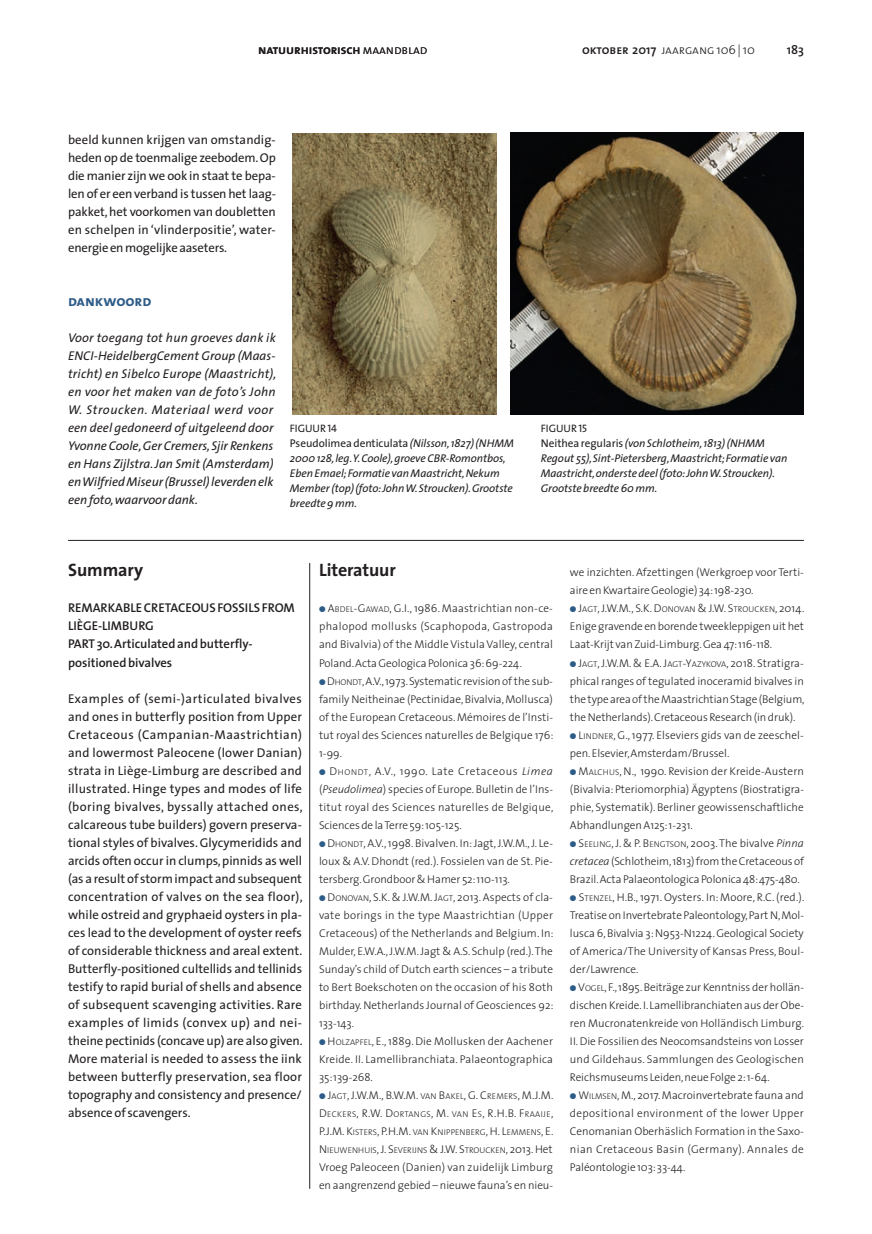
<style>
.page{position:relative;width:872px;height:1234px;background:#fff}
.page>*{position:absolute;margin:0;border:0;box-sizing:border-box;transform-origin:0 0}
.t1{font:700 18px "The Sans";letter-spacing:-.005em;color:#231f20}
.t2{font:15px "The Sans Bold Caps";letter-spacing:-.005em;color:#2e5c88}
.t3{font:12.75px/18px "The Sans";letter-spacing:.005em;color:#231f20}
.t4{font:italic 12.75px/18px "The Sans";letter-spacing:.005em;color:#231f20}
.t5{font:600 12.75px/18px "The Sans";letter-spacing:-.005em;color:#231f20}
.t6{font:12.75px "The Sans Semi Bold Caps";letter-spacing:-.005em;color:#231f20}
.t7{font:12.75px "The Sans Light Caps";letter-spacing:-.005em;color:#231f20}
.t8{font:300 11.25px/18px "The Sans";letter-spacing:-.005em;color:#231f20;text-align:justify}
.t9{font:italic 11.25px/15px "The Sans";letter-spacing:-.005em;color:#231f20}
.t10{font:300 11.25px "The Sans";color:#231f20}
.t11{font:10.8px "The Sans Caps";letter-spacing:-.005em;color:#231f20}
.t12{font:300 8.4px/18px "The Sans";letter-spacing:.01em;color:#231f20;text-align:justify}
.s1{font-family:"The Sans Light Caps"}
.s2{font-family:"The Sans Semi Bold Caps"}
.s3{font-family:"The Sans";font-weight:600}
.s4{font-family:"The Sans";font-weight:300}
.s5{font-style:normal}
.s6{color:#2e5c88}
.s7{font-style:inherit}
.s8{font-size:8.4px}
.s9{font-style:italic}
.s10{font-size:11.25px}
</style>
<div class="page">
<img style="left:292px;top:133px;width:204px;height:281px">
<img style="left:510px;top:132px;width:294px;height:282px">
<hr style="left:68px;top:540px;width:736px;height:1px;background:#231f20">
<hr style="left:309px;top:563px;width:1px;height:625px;background:#231f20">
<p class="t6" style="left:258px;top:39px;width:171px">natuurhistorisch<span class="s1">maandblad</span></p>
<p class="t7" style="left:582px;top:39px;width:174px"><span class="s2">oktober</span> <span class="s3">2017</span> jaargang <span class="s4">106 | 10</span></p>
<p class="t5" style="left:786px;top:40px;width:19px">183</p>
<p class="t3" style="left:68px;top:130px;width:209px">beeld kunnen krijgen van omstandig&shy;heden op de toenmalige zeebodem. Op die manier zijn we ook in staat te bepa&shy;len of er een verband is tussen het laag&shy;pakket, het voorkomen van doubletten en schelpen in ‘vlinderpositie’, water-- energie en mogelijke aaseters.</p>
<h2 class="t2" style="left:68px;top:288px;width:85px">dankwoord</h2>
<p class="t4" style="left:68px;top:328px;width:210px">Voor toegang tot hun groeves dank ik ENCI-HeidelbergCement Group (Maas&shy;tricht) en Sibelco Europe (Maastricht), en voor het maken van de foto’s John W. Stroucken. Materiaal werd voor een deel gedoneerd of uitgeleend door Yvonne Coole, Ger Cremers, Sjir Renkens en Hans Zijlstra. Jan Smit (Amsterdam) en Wilfried Miseur (Brussel) leverden elk een foto, waarvoor dank.</p>
<p class="t11" style="left:290px;top:419px;width:49px">FIGUUR 14</p>
<p class="t9" style="left:290px;top:435px;width:225px"><span class="s5">Pseudolimea denticulata</span> (Nilsson, 1827) (NHMM 2000 128, leg. Y. Coole), groeve CBR-Romontbos, Eben Emael; Formatie van Maastricht, Nekum Member (top) (foto: John W. Stroucken). Grootste breedte 9 mm.</p>
<p class="t11" style="left:541px;top:419px;width:48px">FIGUUR 15</p>
<p class="t9" style="left:541px;top:435px;width:248px"><span class="s5">Neithea regularis</span> (von Schlotheim, 1813) (NHMM Regout 55), Sint-Pietersberg, Maastricht; Formatie van Maastricht, onderste deel (foto: John W. Stroucken).<br>Grootste breedte 60 mm.</p>
<h1 class="t1" style="left:68px;top:555px;width:76px">Summary</h1>
<p class="t5" style="left:68px;top:598px;width:228px">REMARKABLE CRETACEOUS FOSSILS FROM<br>LIÈGE-LIMBURG<br>PART 30. Articulated and butterfly&shy;positioned bivalves</p>
<p class="t3" style="left:68px;top:688px;width:236px">Examples of (semi-)articulated bivalves and ones in butterfly position from Upper Cretaceous (Campanian-Maastrichtian) and lowermost Paleocene (lower Danian) strata in Liège-Limburg are described and illustrated. Hinge types and modes of life (boring bivalves, byssally attached ones, calcareous tube builders) govern preserva&shy;tional styles of bivalves. Glycymeridids and arcids often occur in clumps, pinnids as well (as a result of storm impact and subsequent concentration of valves on the sea floor), while ostreid and gryphaeid oysters in pla&shy;ces lead to the development of oyster reefs of considerable thickness and areal extent.<br>Butterfly-positioned cultellids and tellinids testify to rapid burial of shells and absence of subsequent scavenging activities. Rare examples of limids (convex up) and nei&shy;theine pectinids (concave up) are also given.<br>More material is needed to assess the iink between butterfly preservation, sea floor topography and consistency and presence/ absence of scavengers.</p>
<h1 class="t1" style="left:319px;top:555px;width:78px">Literatuur</h1>
<p class="t8" style="left:319px;top:599px;width:235px"><span class="s6">●</span> <span class="s7">A</span><span class="s8">BDEL</span><span class="s7">-G</span><span class="s8">AWAD</span><span class="s7">, G.I., 1986.</span> Maastrichtian non-ce&shy;phalopod mollusks (Scaphopoda, Gastropoda and Bivalvia) of the Middle Vistula Valley, central Poland. Acta Geologica Polonica 36: 69-224.</p>
<p class="t8" style="left:319px;top:671px;width:236px"><span class="s6">●</span> <span class="s7">D</span><span class="s8">H ONDT</span><span class="s7">, A.V., 1973.</span> Systematic revision of the sub&shy;family Neitheinae (Pectinidae, Bivalvia, Mollusca) of the European Cretaceous. Mémoires de l’Insti&shy;tut royal des Sciences naturelles de Belgique 176:<br>1-99.</p>
<p class="t8" style="left:319px;top:761px;width:236px"><span class="s6">●</span> <span class="s7">D</span><span class="s8">H ONDT</span><span class="s7">, A.V., 1990.</span> Late Cretaceous <span class="s9">Limea </span><span class="s7">(</span><span class="s9">Pseudolimea</span><span class="s7">)</span> species of Europe. Bulletin de l’Ins&shy;titut royal des Sciences naturelles de Belgique, Sciences de la Terre 59: 105-125.</p>
<p class="t8" style="left:319px;top:833px;width:235px"><span class="s6">●</span> <span class="s7">D</span><span class="s8">HONDT</span><span class="s7">, A.V., 1998.</span> Bivalven. In: Jagt, J.W.M., J. Le&shy;loux &amp; A.V. Dhondt (red.). Fossielen van de St. Pie&shy;tersberg. Grondboor &amp; Hamer 52: 110-113.</p>
<p class="t8" style="left:319px;top:887px;width:236px"><span class="s6">●</span> <span class="s7">D</span><span class="s8">ONOVAN</span><span class="s7">, S.K. &amp; J.W.M. J</span><span class="s8">AGT</span><span class="s7">, 2013.</span> Aspects of cla&shy;vate borings in the type Maastrichtian (Upper Cretaceous) of the Netherlands and Belgium. In:<br>Mulder, E.W.A., J.W.M. Jagt &amp; A.S. Schulp (red.). The Sunday’s child of Dutch earth sciences – a tribute to Bert Boekschoten on the occasion of his 80th birthday. Netherlands Journal of Geosciences 92:<br>133-143.</p>
<p class="t8" style="left:319px;top:1031px;width:235px"><span class="s6">●</span> <span class="s7">H</span><span class="s8">OLZAPFEL</span><span class="s7">, E., 1889.</span> Die Mollusken der Aachener Kreide. II. Lamellibranchiata. Palaeontographica 35: 139-268.</p>
<p class="t10" style="left:319px;top:1085px;width:236px"><span class="s6">●</span> J<span class="s8">AGT</span>, J.W.M., B.W.M. <span class="s8">VAN</span> B<span class="s8">AKEL</span>, G. C<span class="s8">REMERS</span>, M.J.M.</p>
<p class="t12" style="left:319px;top:1104px;width:236px"><span class="s10">D</span>ECKERS<span class="s10">, R.W. D</span>ORTANGS<span class="s10">, M.</span> VAN <span class="s10">E</span> S<span class="s10">, R.H.B. F</span>RAAIJE<span class="s10">, P.J.M. K</span>ISTERS<span class="s10">, P.H.M.</span> VAN <span class="s10">K</span>NIPPENB ERG<span class="s10">, H. L</span>EMMENS<span class="s10">, E.<br>N</span> IEUWENH UIS<span class="s10">, J. S</span> EVERIJNS <span class="s10">&amp; J.W. S</span>TROUCKEN<span class="s10">, 2013.</span> <span class="s10">Het</span></p>
<p class="t8" style="left:319px;top:1157px;width:236px">Vroeg Paleoceen (Danien) van zuidelijk Limburg en aangrenzend gebied – nieuwe fauna’s en nieu-</p>
<p class="t8" style="left:570px;top:563px;width:235px">we inzichten. Afzettingen (Werkgroep voor Terti&shy;aire en Kwartaire Geologie) 34: 198-230.</p>
<p class="t8" style="left:570px;top:599px;width:236px"><span class="s6">●</span> <span class="s7">J</span><span class="s8">AGT</span><span class="s7">, J.W.M., S.K. D</span><span class="s8">ONOVAN</span> <span class="s7">&amp; J.W. S</span><span class="s8">TROUCKEN</span><span class="s7">, 2014.<br></span>Enige gravende en borende tweekleppigen uit het Laat-Krijt van Zuid-Limburg. Gea 47: 116-118.</p>
<p class="t8" style="left:570px;top:653px;width:236px;text-align:left"><span class="s6">●</span> <span class="s7">J</span><span class="s8">AGT</span><span class="s7">, J.W.M. &amp; E .A. J</span><span class="s8">AGT</span><span class="s7">-Y</span><span class="s8">AZYKOVA</span><span class="s7">, 2018.</span> Stratigra&shy;phical ranges of tegulated inoceramid bivalves in the type area of the Maastrichtian Stage (Belgium, the Netherlands). Cretaceous Research (in druk).</p>
<p class="t8" style="left:570px;top:725px;width:235px"><span class="s6">●</span> <span class="s7">L</span><span class="s8">INDNER</span><span class="s7">, G., 1977.</span> Elseviers gids van de zeeschel&shy;pen. Elsevier, Amsterdam/Brussel.</p>
<p class="t12" style="left:570px;top:762px;width:30px"><span class="s6">●</span> <span class="s10">M</span>ALCH</p>
<p class="t8" style="left:570px;top:761px;width:235px;text-indent:39px"><span class="s8">US</span><span class="s7">, N., 1990.</span> Revision der Kreide-Austern (Bivalvia: Pteriomorphia) Ägyptens (Biostratigra&shy;phie, Systematik). Berliner geowissenschaftliche Abhandlungen A125: 1-231.</p>
<p class="t8" style="left:570px;top:833px;width:235px"><span class="s6">●</span> <span class="s7">S</span> <span class="s8">EELING</span><span class="s7">, J. &amp; P. B</span><span class="s8">ENGTSON</span><span class="s7">, 2003.</span> The bivalve <span class="s9">Pinna cretacea</span> (Schlotheim, 1813) from the Cretaceous of Brazil. Acta Palaeontologica Polonica 48: 475-480.</p>
<p class="t8" style="left:570px;top:887px;width:236px"><span class="s6">●</span> <span class="s7">S</span><span class="s8">TENZEL</span><span class="s7">, H.B., 1971.</span> Oysters. In: Moore, R.C. (red.).<br>Treatise on Invertebrate Paleontology, Part N, Mol&shy;lusca 6, Bivalvia 3: N953-N1224. Geological Society of America/The University of Kansas Press, Boul&shy;der/Lawrence.</p>
<p class="t8" style="left:570px;top:977px;width:236px"><span class="s6">●</span> <span class="s7">V</span><span class="s8">OGEL</span>, F., 1895. Beiträge zur Kenntniss der hollän&shy;dischen Kreide. I. Lamellibranchiaten aus der Obe&shy;ren Mucronatenkreide von Holländisch Limburg.<br>II. Die Fossilien des Neocomsandsteins von Losser und Gildehaus. Sammlungen des Geologischen Reichsmuseums Leiden, neue Folge 2: 1-64.</p>
<p class="t8" style="left:570px;top:1085px;width:235px"><span class="s6">●</span> <span class="s7">W</span><span class="s8">ILMSEN</span><span class="s7">, M., 2017</span>. Macroinvertebrate fauna and depositional environment of the lower Upper Cenomanian Oberhäslich Formation in the Saxo&shy;nian Cretaceous Basin (Germany). Annales de Paléontologie 103: 33-44.</p>
</div>
